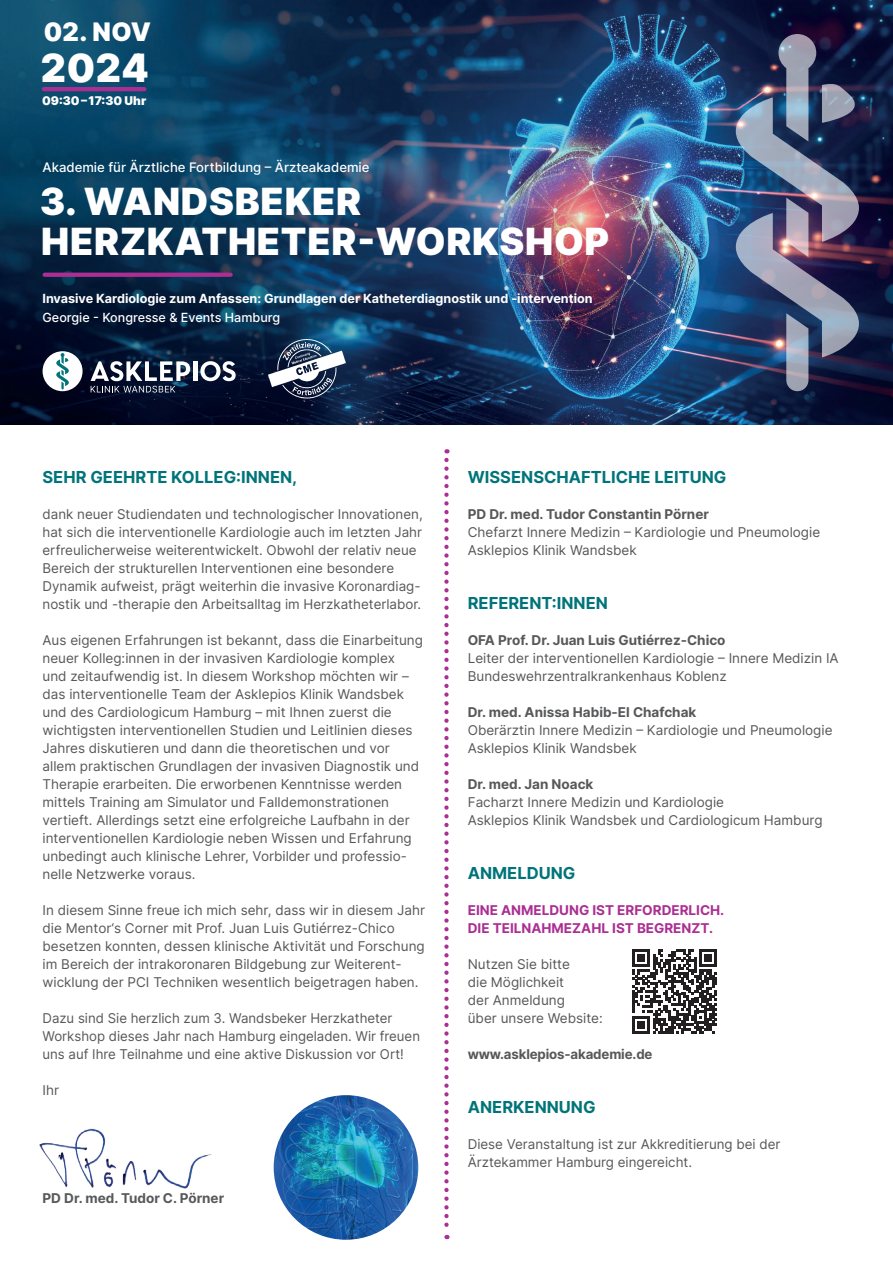
<style>
.page{position:relative;width:893px;height:1263px;background:#fff}
.page>*{position:absolute;margin:0;border:0;box-sizing:border-box;transform-origin:0 0}
.t1{font:900 39px "Inter";color:#fff}
.t2{font:900 37.5px/40.5px "Inter";letter-spacing:.02em;color:#fff}
.t3{font:900 25.5px "Inter";color:#fff}
.t4{font:700 16.5px "Inter";color:#00747a}
.t5{font:13.5px/18px "Inter";color:#57585a}
.t6{font:700 13.5px "Inter";color:#57585a}
.t7{font:700 13.5px/18px "Inter";color:#ab2e92}
.t8{font:500 13.05px "Inter";color:#fff}
.t9{font:700 12.6px "Inter";color:#fff}
.t10{font:500 12.6px "Inter";color:#fff}
.t11{font:900 12px "Inter";color:#fff}
</style>
<div class="page">
<img style="left:274px;top:1095px;width:144px;height:145px;border-radius:72px">
<img style="left:0;top:0;width:893px;height:424px">
<img style="left:736px;top:34px;width:123px;height:357px">
<hr style="left:193px;top:361px;width:4px;height:20px;background:#fff">
<svg style="left:200px;top:361px;width:36px;height:20px"></svg>
<svg style="left:91px;top:361px;width:99px;height:32px"></svg>
<div style="left:43px;top:351px;width:40px;height:40px;background:#fff;border-radius:50%"></div>
<svg style="left:56px;top:353px;width:13px;height:36px"></svg>
<svg style="left:45px;top:273px;width:186px;height:4px"></svg>
<svg style="left:444px;top:460px;width:5px;height:779px"></svg>
<img style="left:267px;top:338px;width:79px;height:62px">
<hr style="left:44px;top:87px;width:100px;height:4px;background:#ab2e92">
<img style="left:39px;top:1128px;width:173px;height:61px">
<svg style="left:632px;top:949px;width:85px;height:85px"></svg>
<h3 class="t3" style="left:44px;top:13px;width:109px">02. NOV</h3>
<h1 class="t1" style="left:41px;top:39px;width:109px">2024</h1>
<p class="t11" style="left:42px;top:92px;width:106px">09:30–17:30 Uhr</p>
<p class="t8" style="left:43px;top:158px;width:329px">Akademie für Ärztliche Fortbildung – Ärzteakademie</p>
<h2 class="t2" style="left:40px;top:180px;width:571px">3. WANDSBEKER<br>HERZKATHETER-WORKSHOP</h2>
<p class="t9" style="left:43px;top:289px;width:552px">Invasive Kardiologie zum Anfassen: Grundlagen der Katheterdiagnostik und -intervention</p>
<p class="t10" style="left:43px;top:308px;width:239px">Georgie - Kongresse &amp; Events Hamburg</p>
<p class="t4" style="left:43px;top:465px;width:256px">SEHR GEEHRTE KOLLEG:INNEN,</p>
<p class="t5" style="left:43px;top:505px;width:382px">dank neuer Studiendaten und technologischer Innovationen, hat sich die interventionelle Kardiologie auch im letzten Jahr erfreulicherweise weiterentwickelt. Obwohl der relativ neue Bereich der strukturellen Interventionen eine besondere Dynamik aufweist, prägt weiterhin die invasive Koronardiag&shy;nostik und -therapie den Arbeitsalltag im Herzkatheterlabor.</p>
<p class="t5" style="left:43px;top:631px;width:382px">Aus eigenen Erfahrungen ist bekannt, dass die Einarbeitung neuer Kolleg:innen in der invasiven Kardiologie komplex<br>und zeitaufwendig ist. In diesem Workshop möchten wir – das interventionelle Team der Asklepios Klinik Wandsbek und des Cardiologicum Hamburg – mit Ihnen zuerst die wichtigsten interventionellen Studien und Leitlinien dieses Jahres diskutieren und dann die theoretischen und vor allem praktischen Grundlagen der invasiven Diagnostik und Therapie erarbeiten. Die erworbenen Kenntnisse werden mittels Training am Simulator und Falldemonstrationen vertieft. Allerdings setzt eine erfolgreiche Laufbahn in der interventionellen Kardiologie neben Wissen und Erfahrung unbedingt auch klinische Lehrer, Vorbilder und professio&shy;nelle Netzwerke voraus.</p>
<p class="t5" style="left:43px;top:901px;width:384px">In diesem Sinne freue ich mich sehr, dass wir in diesem Jahr die Mentor‘s Corner mit Prof. Juan Luis Gutiérrez-Chico besetzen konnten, dessen klinische Aktivität und Forschung im Bereich der intrakoronaren Bildgebung zur Weiterent&shy;wicklung der PCI Techniken wesentlich beigetragen haben.</p>
<p class="t5" style="left:43px;top:1009px;width:379px">Dazu sind Sie herzlich zum 3. Wandsbeker Herzkatheter<br>Workshop dieses Jahr nach Hamburg eingeladen. Wir freuen uns auf Ihre Teilnahme und eine aktive Diskussion vor Ort!</p>
<p class="t5" style="left:43px;top:1081px;width:18px">Ihr</p>
<p class="t6" style="left:43px;top:1188px;width:183px">PD Dr. med. Tudor C. Pörner</p>
<p class="t4" style="left:468px;top:465px;width:260px">WISSENSCHAFTLICHE LEITUNG</p>
<p class="t6" style="left:468px;top:504px;width:243px">PD Dr. med. Tudor Constantin Pörner</p>
<p class="t5" style="left:468px;top:523px;width:354px">Chefarzt Innere Medizin – Kardiologie und Pneumologie<br>Asklepios Klinik Wandsbek</p>
<p class="t4" style="left:468px;top:591px;width:142px">REFERENT:INNEN</p>
<p class="t6" style="left:468px;top:630px;width:259px">OFA Prof. Dr. Juan Luis Gutiérrez-Chico</p>
<p class="t5" style="left:468px;top:649px;width:372px">Leiter der interventionellen Kardiologie – Innere Medizin IA<br>Bundeswehrzentralkrankenhaus Koblenz</p>
<p class="t6" style="left:468px;top:702px;width:230px">Dr. med. Anissa Habib-El Chafchak</p>
<p class="t5" style="left:468px;top:721px;width:366px">Oberärztin Innere Medizin – Kardiologie und Pneumologie<br>Asklepios Klinik Wandsbek</p>
<p class="t6" style="left:468px;top:774px;width:127px">Dr. med. Jan Noack</p>
<p class="t5" style="left:468px;top:793px;width:356px">Facharzt Innere Medizin und Kardiologie<br>Asklepios Klinik Wandsbek und Cardiologicum Hamburg</p>
<p class="t4" style="left:468px;top:861px;width:109px">ANMELDUNG</p>
<p class="t7" style="left:468px;top:901px;width:258px">EINE ANMELDUNG IST ERFORDERLICH.<br>DIE TEILNAHMEZAHL IST BEGRENZT.</p>
<p class="t5" style="left:468px;top:955px;width:137px">Nutzen Sie bitte<br>die Möglichkeit<br>der Anmeldung<br>über unsere Website:</p>
<p class="t6" style="left:468px;top:1044px;width:186px">www.asklepios-akademie.de</p>
<p class="t4" style="left:468px;top:1095px;width:129px">ANERKENNUNG</p>
<p class="t5" style="left:468px;top:1135px;width:314px">Diese Veranstaltung ist zur Akkreditierung bei der<br>Ärztekammer Hamburg eingereicht.</p>
</div>
